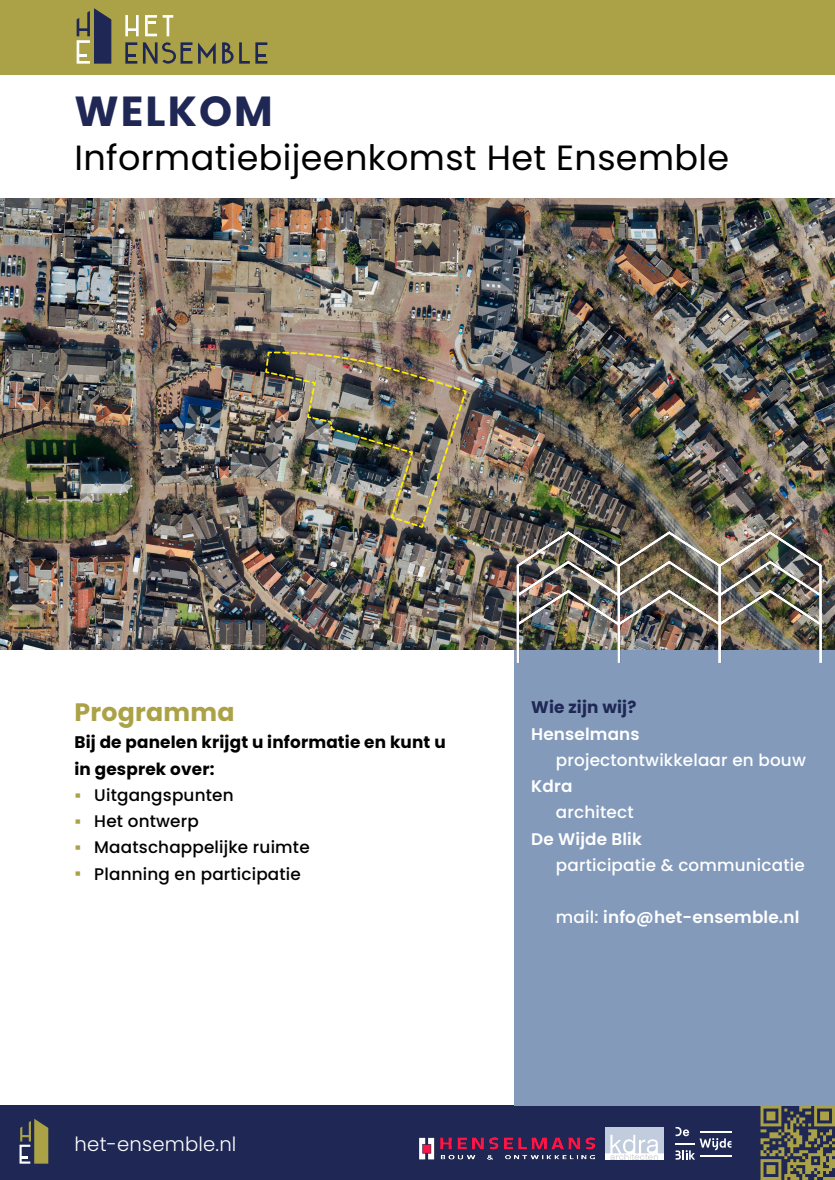
<style>
.page{position:relative;width:835px;height:1180px;background:#fff}
.page>*{position:absolute;margin:0;border:0;box-sizing:border-box;transform-origin:0 0}
.t1{font:700 42px "Poppins";letter-spacing:.05em;color:#1f2855}
.t2{font:35px "Poppins";letter-spacing:.01em;color:#000}
.t3{font:700 25.2px "Poppins";letter-spacing:.01em;color:#aba248}
.t4{font:300 19.6px "Poppins";letter-spacing:.01em;color:#fff}
.t5{font:500 16.8px "Poppins";letter-spacing:.01em;color:#000}
.t6{font:500 16.8px "Poppins";letter-spacing:.01em;color:#fff}
.t7{font:700 16.8px/26.2px "Poppins";letter-spacing:.01em;color:#000}
.t8{font:600 16.8px "Poppins";letter-spacing:.01em;color:#fff}
.t9{font:700 16.8px "Poppins";letter-spacing:.01em;color:#1f2855}
.s1{font-family:"Calibri";font-weight:700;font-size:19.6px;color:#aba248}
.s2{font-weight:500}
</style>
<div class="page">
<div style="left:0;top:1105px;width:834px;height:75px;background:#1f2855"></div>
<div style="left:0;top:0;width:834px;height:74px;background:#aba248"></div>
<svg style="left:125px;top:15px;width:14px;height:21px"></svg>
<svg style="left:163px;top:15px;width:10px;height:21px"></svg>
<svg style="left:198px;top:42px;width:18px;height:22px"></svg>
<svg style="left:222px;top:42px;width:11px;height:22px"></svg>
<svg style="left:145px;top:15px;width:12px;height:21px"></svg>
<svg style="left:125px;top:42px;width:12px;height:22px"></svg>
<svg style="left:143px;top:42px;width:49px;height:22px"></svg>
<svg style="left:239px;top:42px;width:28px;height:22px"></svg>
<svg style="left:77px;top:8px;width:34px;height:56px"></svg>
<svg style="left:20px;top:1119px;width:28px;height:44px"></svg>
<img style="left:606px;top:1127px;width:57px;height:32px">
<img style="left:419px;top:1137px;width:175px;height:22px">
<svg style="left:675px;top:1127px;width:56px;height:32px"></svg>
<svg style="left:760px;top:1105px;width:74px;height:75px"></svg>
<div style="left:514px;top:648px;width:320px;height:457px;background:#839abb"></div>
<img style="left:0;top:199px;width:834px;height:451px">
<img style="left:515px;top:529px;width:307px;height:134px">
<img style="left:264px;top:351px;width:203px;height:178px">
<h1 class="t1" style="left:74px;top:87px;width:200px">WELKOM</h1>
<h2 class="t2" style="left:74px;top:137px;width:656px">Informatiebijeenkomst Het Ensemble</h2>
<h3 class="t3" style="left:74px;top:698px;width:162px">Programma</h3>
<p class="t7" style="left:74px;top:729px;width:372px">Bij de panelen krijgt u informatie en kunt u in gesprek over:</p>
<p class="t5" style="left:74px;top:785px;width:161px"><span class="s1">▪</span> Uitgangspunten</p>
<p class="t5" style="left:74px;top:811px;width:126px"><span class="s1">▪</span> Het ontwerp</p>
<p class="t5" style="left:74px;top:838px;width:237px"><span class="s1">▪</span> Maatschappelijke ruimte</p>
<p class="t5" style="left:74px;top:864px;width:228px"><span class="s1">▪</span> Planning en participatie</p>
<p class="t4" style="left:75px;top:1133px;width:163px">het-ensemble.nl</p>
<p class="t9" style="left:531px;top:698px;width:107px">Wie zijn wij?</p>
<p class="t8" style="left:531px;top:724px;width:110px">Henselmans</p>
<p class="t6" style="left:556px;top:750px;width:251px">projectontwikkelaar en bouw</p>
<p class="t8" style="left:531px;top:776px;width:43px">Kdra</p>
<p class="t6" style="left:556px;top:802px;width:79px">architect</p>
<p class="t8" style="left:531px;top:829px;width:112px">De Wijde Blik</p>
<p class="t6" style="left:556px;top:855px;width:250px">participatie &amp; communicatie</p>
<p class="t8" style="left:556px;top:907px;width:245px"><span class="s2">mail:</span> info@het-ensemble.nl</p>
</div>
